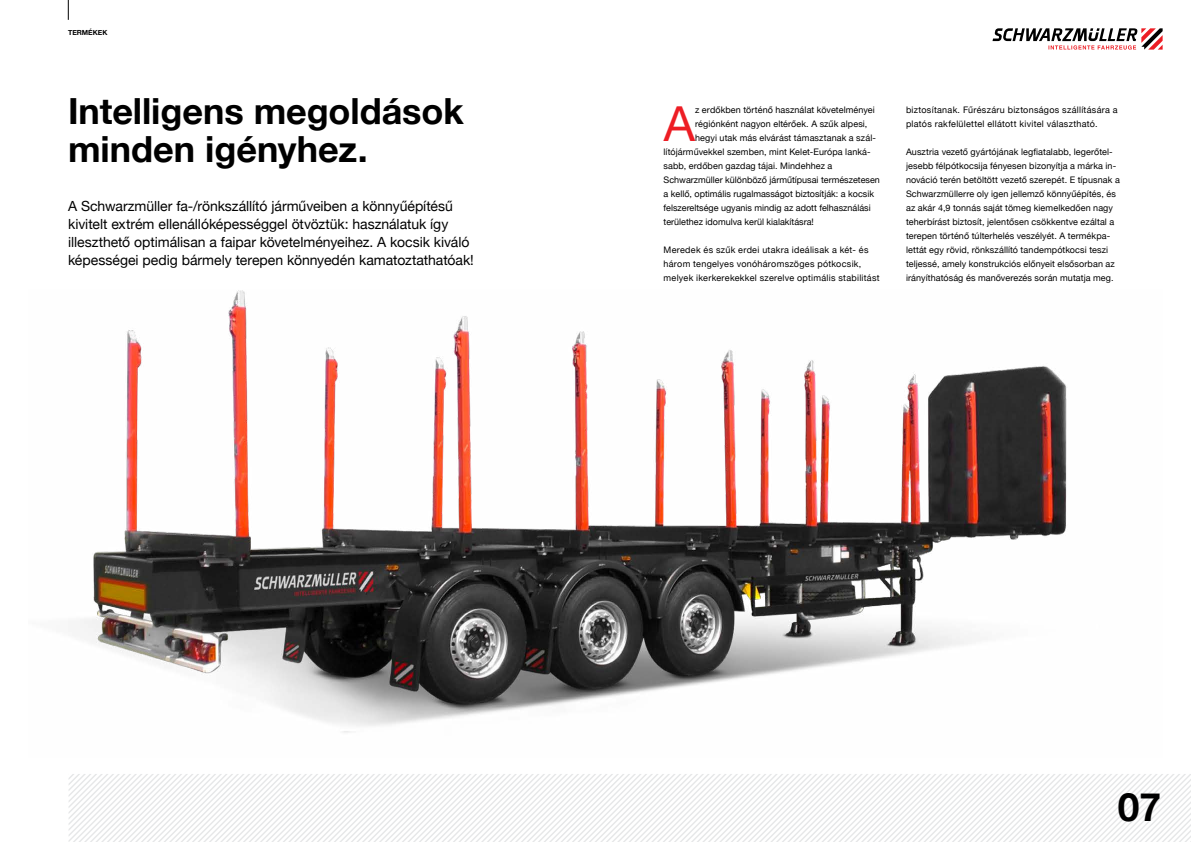
<style>
.page{position:relative;width:1191px;height:842px;background:#fff}
.page>*{position:absolute;margin:0;border:0;box-sizing:border-box;transform-origin:0 0}
.t1{font:48.2px "Helvetica Neue";color:#ed1d24}
.t2{font:700 39px "Helvetica Neue";color:#000}
.t3{font:700 36px/38px "Helvetica Neue";letter-spacing:-.005em;color:#000}
.t4{font:14px/18px "Helvetica Neue";letter-spacing:-.005em;color:#000}
.t5{font:9px/14px "Helvetica Neue";letter-spacing:.01em;color:#000}
.t6{font:9px/14px "Helvetica Neue";letter-spacing:.03em;color:#000}
.t7{font:700 7px "Helvetica Neue";color:#000}
</style>
<div class="page">
<svg style="left:69px;top:774px;width:1122px;height:68px"></svg>
<svg style="left:68px;top:0;width:1px;height:20px"></svg>
<svg style="left:992px;top:28px;width:170px;height:22px"></svg>
<img style="left:80px;top:290px;width:987px;height:443px">
<p class="t7" style="left:68px;top:26px;width:41px">TERMÉKEK</p>
<h3 class="t3" style="left:68px;top:91px;width:397px">Intelligens megoldások minden igényhez.</h3>
<h1 class="t1" style="left:664px;top:83px;width:33px">A</h1>
<p class="t5" style="left:695px;top:102px;width:181px">z erdőkben történő használat követelményei</p>
<p class="t5" style="left:695px;top:116px;width:174px">régiónként nagyon eltérőek. A szűk alpesi,</p>
<p class="t5" style="left:695px;top:130px;width:182px">hegyi utak más elvárást támasztanak a szál-</p>
<p class="t5" style="left:663px;top:144px;width:208px">lítójárművekkel szemben, mint Kelet-Európa lanká-</p>
<p class="t5" style="left:663px;top:158px;width:170px">sabb, erdőben gazdag tájai. Mindehhez a</p>
<p class="t5" style="left:663px;top:172px;width:218px">Schwarzmüller különböző járműtípusai természetesen</p>
<p class="t5" style="left:663px;top:186px;width:212px">a kellő, optimális rugalmasságot biztosítják: a kocsik</p>
<p class="t5" style="left:663px;top:200px;width:209px">felszereltsége ugyanis mindig az adott felhasználási</p>
<p class="t5" style="left:663px;top:214px;width:152px">területhez idomulva kerül kialakításra!</p>
<p class="t6" style="left:663px;top:242px;width:218px">Meredek és szűk erdei utakra ideálisak a két- és három tengelyes vonóháromszöges pótkocsik, melyek ikerkerekekkel szerelve optimális stabilitást</p>
<p class="t4" style="left:68px;top:196px;width:407px">A Schwarzmüller fa-/rönkszállító járműveiben a könnyűépítésű kivitelt extrém ellenállóképességgel ötvöztük: használatuk így illeszthető optimálisan a faipar követelményeihez. A kocsik kiváló képességei pedig bármely terepen könnyedén kamatoztathatóak!</p>
<p class="t6" style="left:906px;top:102px;width:213px">biztosítanak. Fűrészáru biztonságos szállítására a platós rakfelülettel ellátott kivitel választható.</p>
<p class="t5" style="left:906px;top:144px;width:215px">Ausztria vezető gyártójának legfiatalabb, legerőtel&shy;jesebb félpótkocsija fényesen bizonyítja a márka in&shy;nováció terén betöltött vezető szerepét. E típusnak a Schwarzmüllerre oly igen jellemző könnyűépítés, és az akár 4,9 tonnás saját tömeg kiemelkedően nagy teherbírást biztosít, jelentősen csökkentve ezáltal a terepen történő túlterhelés veszélyét. A termékpa&shy;lettát egy rövid, rönkszállító tandempótkocsi teszi teljessé, amely konstrukciós előnyeit elsősorban az irányíthatóság és manőverezés során mutatja meg.</p>
<h2 class="t2" style="left:1117px;top:772px;width:45px">07</h2>
</div>
